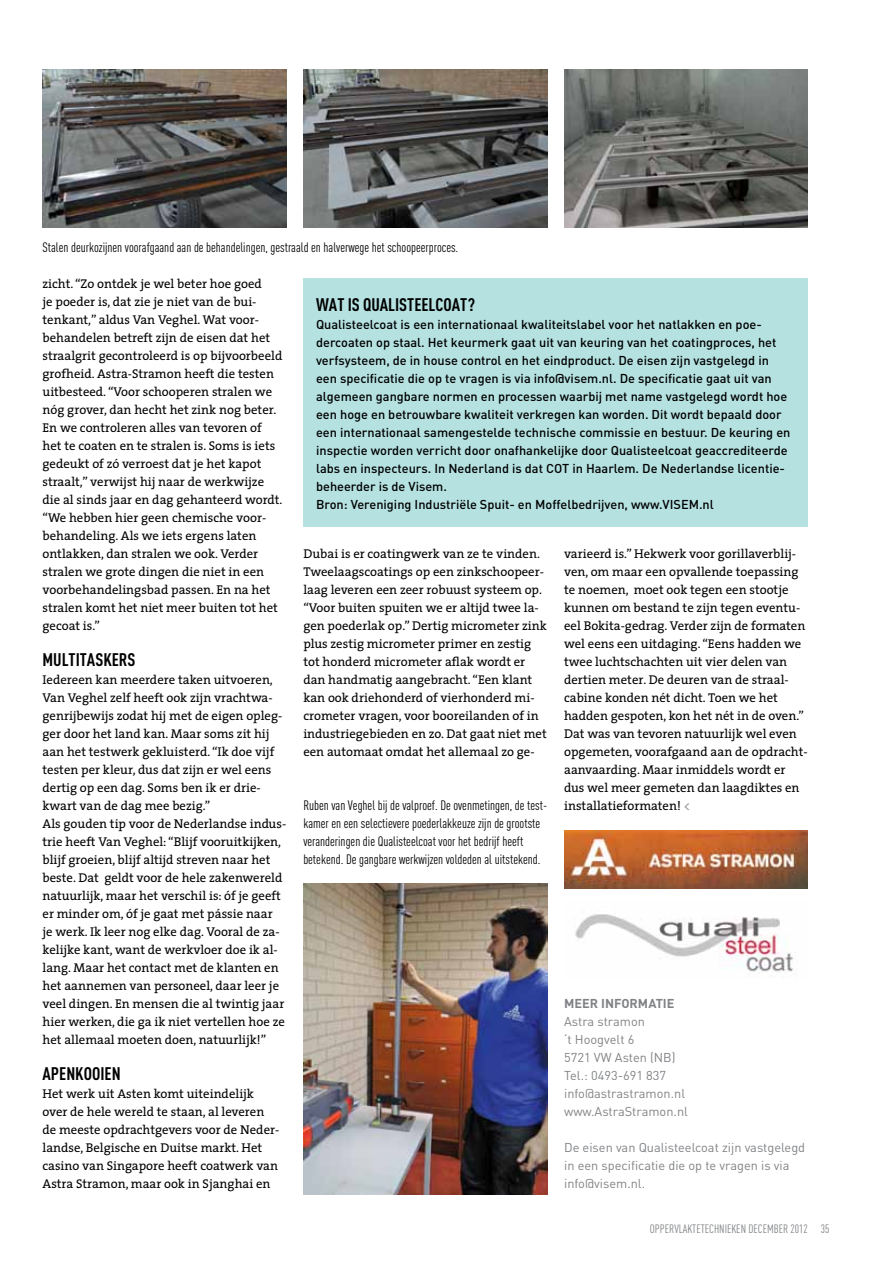
<style>
.page{position:relative;width:893px;height:1263px;background:#fff}
.page>*{position:absolute;margin:0;border:0;box-sizing:border-box;transform-origin:0 0}
.t1{font:700 18px "DIN Cond";color:#000}
.t2{font:13.5px/18px "DIN Cond";color:#000}
.t3{font:12.75px/18px "The Serif";color:#000}
.t4{font:500 12.75px/18px "DIN";color:#000}
.t5{font:12.75px/18px "DIN";color:#808285}
.t6{font:700 12.75px "DIN";color:#808285}
.t7{font:12px "DIN Cond";color:#808285}
.s1{color:#939598}
</style>
<div class="page">
<div style="left:303px;top:279px;width:505px;height:248px;background:#b5e1e1"></div>
<img style="left:303px;top:883px;width:244px;height:312px">
<img style="left:43px;top:70px;width:243px;height:157px">
<img style="left:303px;top:70px;width:244px;height:157px">
<img style="left:564px;top:70px;width:244px;height:157px">
<img style="left:564px;top:831px;width:244px;height:58px">
<img style="left:575px;top:914px;width:221px;height:58px">
<p class="t2" style="left:43px;top:238px;width:417px">Stalen deurkozijnen voorafgaand aan de behandelingen, gestraald en halverwege het schoopeerproces.</p>
<p class="t3" style="left:43px;top:274px;width:241px">zicht. “Zo ontdek je wel beter hoe goed<br>je poeder is, dat zie je niet van de bui&shy;tenkant,” aldus Van Veghel. Wat voor&shy;behandelen betreft zijn de eisen dat het straalgrit gecontroleerd is op bijvoorbeeld grofheid. Astra-Stramon heeft die testen uitbesteed. “Voor schooperen stralen we nóg grover, dan hecht het zink nog beter.<br>En we controleren alles van tevoren of het te coaten en te stralen is. Soms is iets gedeukt of zó verroest dat je het kapot straalt,” verwijst hij naar de werkwijze die al sinds jaar en dag gehanteerd wordt. “We hebben hier geen chemische voor&shy;behandeling. Als we iets ergens laten ontlakken, dan stralen we ook. Verder stralen we grote dingen die niet in een voorbehandelingsbad passen. En na het stralen komt het niet meer buiten tot het gecoat is.”</p>
<h1 class="t1" style="left:43px;top:649px;width:94px">MULTITASKERS</h1>
<p class="t3" style="left:43px;top:670px;width:245px">Iedereen kan meerdere taken uitvoeren, Van Veghel zelf heeft ook zijn vrachtwa&shy;genrijbewijs zodat hij met de eigen opleg&shy;ger door het land kan. Maar soms zit hij aan het testwerk gekluisterd. “Ik doe vijf testen per kleur, dus dat zijn er wel eens dertig op een dag. Soms ben ik er drie&shy;kwart van de dag mee bezig.”<br>Als gouden tip voor de Nederlandse indus&shy;trie heeft Van Veghel: “Blijf vooruitkijken, blijf groeien, blijf altijd streven naar het beste. Dat geldt voor de hele zakenwereld natuurlijk, maar het verschil is: óf je geeft er minder om, óf je gaat met pássie naar<br>je werk. Ik leer nog elke dag. Vooral de za&shy;kelijke kant, want de werkvloer doe ik al&shy;lang. Maar het contact met de klanten en het aannemen van personeel, daar leer je veel dingen. En mensen die al twintig jaar hier werken, die ga ik niet vertellen hoe ze het allemaal moeten doen, natuurlijk!”</p>
<h1 class="t1" style="left:43px;top:1063px;width:80px">APENKOOIEN</h1>
<p class="t3" style="left:43px;top:1084px;width:238px">Het werk uit Asten komt uiteindelijk over de hele wereld te staan, al leveren de meeste opdrachtgevers voor de Neder&shy;landse, Belgische en Duitse markt. Het casino van Singapore heeft coatwerk van Astra Stramon, maar ook in Sjanghai en</p>
<h1 class="t1" style="left:316px;top:294px;width:160px">WAT IS QUALISTEELCOAT?</h1>
<p class="t4" style="left:316px;top:315px;width:476px">Qualisteelcoat is een internationaal kwaliteitslabel voor het natlakken en poe&shy;dercoaten op staal. Het keurmerk gaat uit van keuring van het coatingproces, het verfsysteem, de in house control en het eindproduct. De eisen zijn vastgelegd in een specificatie die op te vragen is via info@visem.nl. De specificatie gaat uit van algemeen gangbare normen en processen waarbij met name vastgelegd wordt hoe een hoge en betrouwbare kwaliteit verkregen kan worden. Dit wordt bepaald door een internationaal samengestelde technische commissie en bestuur. De keuring en inspectie worden verricht door onafhankelijke door Qualisteelcoat geaccrediteerde labs en inspecteurs. In Nederland is dat COT in Haarlem. De Nederlandse licentie&shy;beheerder is de Visem.<br>Bron: Vereniging Industriële Spuit- en Moffelbedrijven, www.VISEM.nl</p>
<p class="t3" style="left:303px;top:544px;width:245px">Dubai is er coatingwerk van ze te vinden.<br>Tweelaagscoatings op een zinkschoopeer&shy;laag leveren een zeer robuust systeem op. “Voor buiten spuiten we er altijd twee la&shy;gen poederlak op.” Dertig micrometer zink plus zestig micrometer primer en zestig tot honderd micrometer aflak wordt er dan handmatig aangebracht. “Een klant kan ook driehonderd of vierhonderd mi&shy;crometer vragen, voor booreilanden of in industriegebieden en zo. Dat gaat niet met een automaat omdat het allemaal zo ge-</p>
<p class="t3" style="left:564px;top:544px;width:245px">varieerd is.” Hekwerk voor gorillaverblij&shy;ven, om maar een opvallende toepassing te noemen, moet ook tegen een stootje kunnen om bestand te zijn tegen eventu&shy;eel Bokita-gedrag. Verder zijn de formaten wel eens een uitdaging. “Eens hadden we twee luchtschachten uit vier delen van dertien meter. De deuren van de straal&shy;cabine konden nét dicht. Toen we het hadden gespoten, kon het nét in de oven.” Dat was van tevoren natuurlijk wel even opgemeten, voorafgaand aan de opdracht&shy;aanvaarding. Maar inmiddels wordt er dus wel meer gemeten dan laagdiktes en installatieformaten! <span class="s1">&lt;</span></p>
<p class="t2" style="left:303px;top:796px;width:245px">Ruben van Veghel bij de valproef. De ovenmetingen, de test&shy;kamer en een selectievere poederlakkeuze zijn de grootste veranderingen die Qualisteelcoat voor het bedrijf heeft betekend. De gangbare werkwijzen voldeden al uitstekend.</p>
<p class="t6" style="left:564px;top:995px;width:112px">M EER INFORMATIE</p>
<p class="t5" style="left:564px;top:1012px;width:125px">Astra stramon<br>‘t Hoogvelt 6<br>5721 VW Asten (NB)<br>Tel.: 0493-691 837 info@astrastramon.nl www.AstraStramon.nl</p>
<p class="t5" style="left:564px;top:1138px;width:243px">De eisen van Qualisteelcoat zijn vastgelegd in een specificatie die op te vragen is via info@visem.nl.</p>
<p class="t7" style="left:650px;top:1221px;width:181px">oppervlaktetechnieken december 2012 35</p>
</div>
